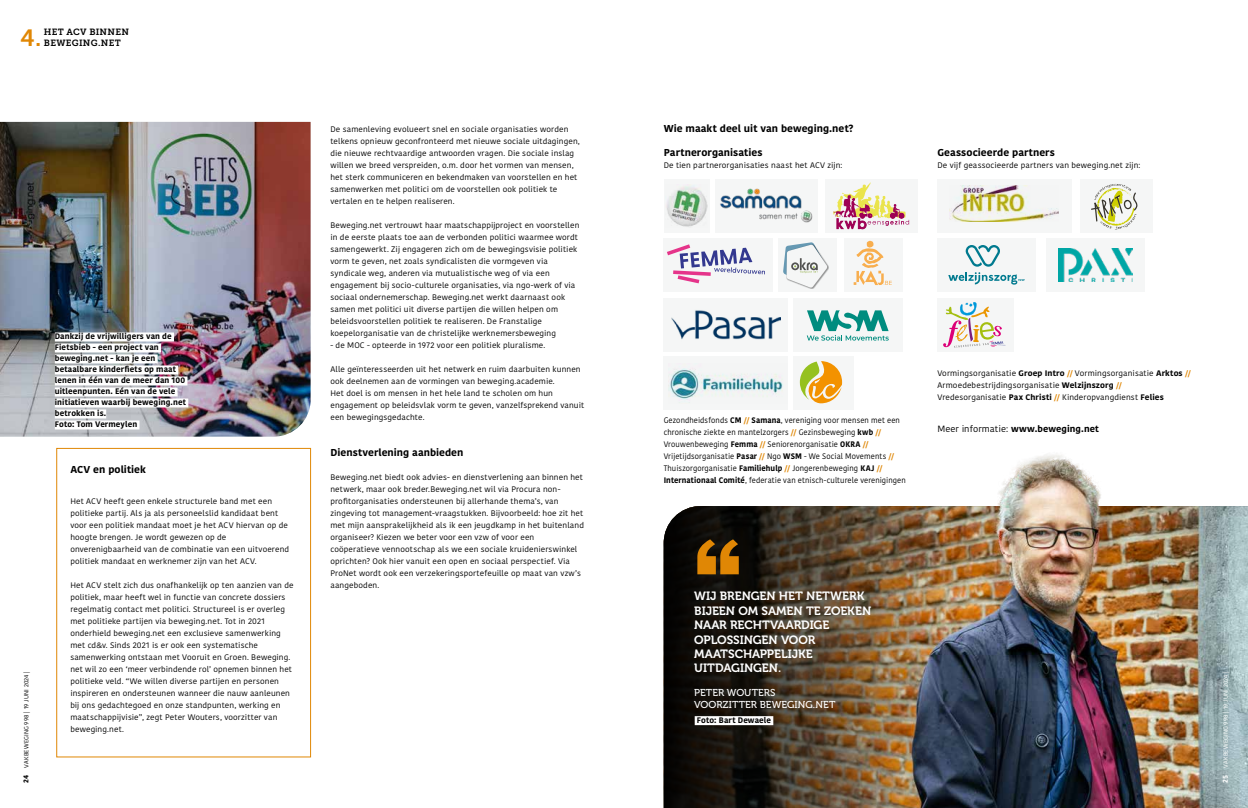
<style>
.page{position:relative;width:1248px;height:808px;background:#fff}
.page>*{position:absolute;margin:0;border:0;box-sizing:border-box;transform-origin:0 0}
.t1{font:147.8px "Balboa Plus Fill";color:#e08705}
.t2{font:23.4px "Museo Slab 700";color:#e08705}
.t3{font:12px/14.4px "Museo 700";letter-spacing:-.005em;color:#fff}
.t4{font:700 10px "Kohinoor Bangla";letter-spacing:.005em;color:#000}
.t5{font:10px/12px "Museo 500";letter-spacing:.005em;color:#fff}
.t6{font:700 9px "Kohinoor Bangla";letter-spacing:.01em;color:#000}
.t7{font:9px "Museo Slab 700";letter-spacing:.03em;color:#000}
.t8{font:8px/12px "Kohinoor Bangla";letter-spacing:.015em;color:#000}
.t9{font:8px/12px "Kohinoor Bangla";letter-spacing:.015em;color:#000;scale:.95 1}
.t10{font:700 8px/11px "Kohinoor Bangla";letter-spacing:.01em;color:#000}
.t11{font:6px "Kohinoor Bangla";letter-spacing:.02em;color:#000}
.t12{font:6px "Kohinoor Bangla";letter-spacing:.02em;color:#fff}
.s1{font-weight:700}
.s2{font-weight:700;color:#e08705}
.s3{font-weight:400}
.s4{font-weight:700;font-size:7px}
</style>
<div class="page">
<div style="left:663px;top:179px;width:46px;height:54px;background:#f5f6f6"></div>
<div style="left:715px;top:179px;width:103px;height:54px;background:#f5f6f6"></div>
<div style="left:663px;top:238px;width:110px;height:53px;background:#f5f6f6"></div>
<div style="left:663px;top:298px;width:124px;height:53px;background:#f5f6f6"></div>
<div style="left:663px;top:356px;width:124px;height:53px;background:#f5f6f6"></div>
<div style="left:793px;top:356px;width:60px;height:53px;background:#f5f6f6"></div>
<div style="left:793px;top:298px;width:109px;height:53px;background:#f5f6f6"></div>
<div style="left:778px;top:238px;width:59px;height:53px;background:#f5f6f6"></div>
<div style="left:844px;top:238px;width:58px;height:53px;background:#f5f6f6"></div>
<div style="left:937px;top:238px;width:98px;height:53px;background:#f5f6f6"></div>
<div style="left:937px;top:298px;width:76px;height:53px;background:#f5f6f6"></div>
<div style="left:1046px;top:238px;width:98px;height:53px;background:#f5f6f6"></div>
<div style="left:824px;top:179px;width:93px;height:54px;background:#f5f6f6"></div>
<div style="left:937px;top:179px;width:134px;height:54px;background:#f5f6f6"></div>
<div style="left:1080px;top:179px;width:73px;height:54px;background:#f5f6f6"></div>
<img style="left:0;top:122px;width:310px;height:315px">
<img style="left:957px;top:506px;width:290px;height:302px">
<img style="left:663px;top:506px;width:294px;height:302px">
<img style="left:666px;top:186px;width:41px;height:41px">
<img style="left:720px;top:188px;width:93px;height:35px">
<svg style="left:833px;top:182px;width:76px;height:47px"></svg>
<svg style="left:667px;top:244px;width:98px;height:39px"></svg>
<div style="left:786px;top:245px;width:42px;height:44px;background:#000;opacity:.4"></div>
<svg style="left:783px;top:242px;width:44px;height:46px"></svg>
<img style="left:671px;top:310px;width:109px;height:30px">
<img style="left:668px;top:368px;width:115px;height:35px">
<svg style="left:806px;top:310px;width:82px;height:31px"></svg>
<svg style="left:1238px;top:510px;width:6px;height:6px"></svg>
<svg style="left:853px;top:241px;width:38px;height:44px"></svg>
<svg style="left:799px;top:361px;width:43px;height:42px"></svg>
<img style="left:949px;top:186px;width:109px;height:36px">
<svg style="left:1091px;top:184px;width:46px;height:46px"></svg>
<svg style="left:948px;top:245px;width:76px;height:40px"></svg>
<img style="left:1058px;top:248px;width:74px;height:33px">
<div style="left:56px;top:448px;width:255px;height:309px;border:1px solid #e08705"></div>
<svg style="left:943px;top:302px;width:62px;height:46px"></svg>
<img style="left:975px;top:454px;width:159px;height:99px">
<div style="left:55px;top:332px;width:119px;height:9px;background:#fff"></div>
<div style="left:55px;top:343px;width:106px;height:9px;background:#fff"></div>
<div style="left:55px;top:354px;width:103px;height:9px;background:#fff"></div>
<div style="left:55px;top:365px;width:123px;height:9px;background:#fff"></div>
<div style="left:55px;top:376px;width:132px;height:9px;background:#fff"></div>
<div style="left:55px;top:387px;width:123px;height:9px;background:#fff"></div>
<div style="left:55px;top:398px;width:133px;height:9px;background:#fff"></div>
<div style="left:55px;top:409px;width:51px;height:9px;background:#fff"></div>
<div style="left:55px;top:420px;width:84px;height:9px;background:#fff"></div>
<div style="left:694px;top:716px;width:79px;height:9px;background:#fff"></div>
<p class="t7" style="left:44px;top:27px;width:87px">HET ACV BINNEN</p>
<h2 class="t2" style="left:21px;top:25px;width:22px">4.</h2>
<p class="t7" style="left:44px;top:38px;width:78px">BEWEGING.NET</p>
<p class="t4" style="left:663px;top:120px;width:191px">Wie maakt deel uit van beweging.net?</p>
<p class="t4" style="left:663px;top:144px;width:100px">Partnerorganisaties</p>
<p class="t8" style="left:663px;top:159px;width:180px">De tien partnerorganisaties naast het ACV zijn:</p>
<p class="t8" style="left:330px;top:123px;width:251px">De samenleving evolueert snel en sociale organisaties worden telkens opnieuw geconfronteerd met nieuwe sociale uitdagingen, die nieuwe rechtvaardige antwoorden vragen. Die sociale inslag willen we breed verspreiden, o.m. door het vormen van mensen, het sterk communiceren en bekendmaken van voorstellen en het samenwerken met politici om de voorstellen ook politiek te vertalen en te helpen realiseren.</p>
<p class="t8" style="left:330px;top:219px;width:250px">Beweging.net vertrouwt haar maatschappijproject en voorstellen in de eerste plaats toe aan de verbonden politici waarmee wordt samengewerkt. Zij engageren zich om de bewegingsvisie politiek vorm te geven, net zoals syndicalisten die vormgeven via syndicale weg, anderen via mutualistische weg of via een engagement bij socio-culturele organisaties, via ngo-werk of via sociaal ondernemerschap. Beweging.net werkt daarnaast ook samen met politici uit diverse partijen die willen helpen om beleidsvoorstellen politiek te realiseren. De Franstalige koepelorganisatie van de christelijke werknemersbeweging</p>
<p class="t8" style="left:330px;top:339px;width:216px">- de MOC - opteerde in 1972 voor een politiek pluralisme.</p>
<p class="t8" style="left:330px;top:363px;width:255px">Alle geïnteresseerden uit het netwerk en ruim daarbuiten kunnen ook deelnemen aan de vormingen van beweging.academie.<br>Het doel is om mensen in het hele land te scholen om hun engagement op beleidsvlak vorm te geven, vanzelfsprekend vanuit een bewegingsgedachte.</p>
<p class="t4" style="left:330px;top:444px;width:134px">Dienstverlening aanbieden</p>
<p class="t8" style="left:330px;top:471px;width:255px">Beweging.net biedt ook advies- en dienstverlening aan binnen het netwerk, maar ook breder.Beweging.net wil via Procura non&shy;profitorganisaties ondersteunen bij allerhande thema’s, van zingeving tot management-vraagstukken. Bijvoorbeeld: hoe zit het met mijn aansprakelijkheid als ik een jeugdkamp in het buitenland organiseer? Kiezen we beter voor een vzw of voor een coöperatieve vennootschap als we een sociale kruidenierswinkel oprichten? Ook hier vanuit een open en sociaal perspectief. Via ProNet wordt ook een verzekeringsportefeuille op maat van vzw’s aangeboden.</p>
<p class="t4" style="left:937px;top:144px;width:119px">Geassocieerde partners</p>
<p class="t8" style="left:937px;top:159px;width:204px">De vijf geassocieerde partners van beweging.net zijn:</p>
<p class="t10" style="left:55px;top:330px;width:133px">Dankzij de vrijwilligers van de<br>Fietsbieb - een project van beweging.net - kan je een betaalbare kinderfiets op maat lenen in één van de meer dan 100 uitleenpunten. Eén van de vele initiatieven waarbij beweging.net betrokken is.<br>Foto: Tom Vermeylen</p>
<p class="t8" style="left:937px;top:367px;width:255px">Vormingsorganisatie <span class="s1">Groep Intro</span> <span class="s2">//</span> Vormingsorganisatie <span class="s1">Arktos</span> <span class="s2">//<br></span>Armoedebestrijdingsorganisatie <span class="s1">Welzijnszorg</span> <span class="s2">//<br></span>Vredesorganisatie <span class="s1">Pax Christi</span> <span class="s2">//</span> Kinderopvangdienst <span class="s1">Felies</span></p>
<p class="t6" style="left:937px;top:421px;width:163px"><span class="s3">Meer informatie:</span> www.beweging.net</p>
<p class="t9" style="left:663px;top:414px;width:256px">Gezondheidsfonds <span class="s1">CM</span> <span class="s2">//</span> <span class="s1">Samana</span>, vereniging voor mensen met een chronische ziekte en mantelzorgers <span class="s2">//</span> Gezinsbeweging <span class="s1">kwb</span> <span class="s2">// </span>Vrouwenbeweging <span class="s1">Femma</span> <span class="s2">//</span> Seniorenorganisatie <span class="s1">OKRA</span> <span class="s2">// </span>Vrijetijdsorganisatie <span class="s1">Pasar</span> <span class="s2">//</span> Ngo <span class="s1">WSM</span> - We Social Movements <span class="s2">// </span>Thuiszorgorganisatie <span class="s1">Familiehulp</span> <span class="s2">//</span> Jongerenbeweging <span class="s1">KAJ</span> <span class="s2">// </span><span class="s1">Internationaal Comité</span>, federatie van etnisch-culturele verenigingen</p>
<p class="t4" style="left:70px;top:461px;width:77px">ACV en politiek</p>
<p class="t8" style="left:70px;top:495px;width:220px">Het ACV heeft geen enkele structurele band met een politieke partij. Als ja als personeelslid kandidaat bent voor een politiek mandaat moet je het ACV hiervan op de hoogte brengen. Je wordt gewezen op de onverenigbaarheid van de combinatie van een uitvoerend politiek mandaat en werknemer zijn van het ACV.</p>
<p class="t8" style="left:70px;top:579px;width:225px">Het ACV stelt zich dus onafhankelijk op ten aanzien van de politiek, maar heeft wel in functie van concrete dossiers regelmatig contact met politici. Structureel is er overleg met politieke partijen via beweging.net. Tot in 2021 onderhield beweging.net een exclusieve samenwerking met cd&amp;v. Sinds 2021 is er ook een systematische samenwerking ontstaan met Vooruit en Groen. Beweging. net wil zo een ‘meer verbindende rol’ opnemen binnen het politieke veld. “We willen diverse partijen en personen inspireren en ondersteunen wanneer die nauw aanleunen bij ons gedachtegoed en onze standpunten, werking en maatschappijvisie”, zegt Peter Wouters, voorzitter van beweging.net.</p>
<h1 class="t1" style="left:692px;top:520px;width:64px">“</h1>
<h3 class="t3" style="left:694px;top:589px;width:178px">WIJ BRENGEN HET NETWERK<br>BIJEEN OM SAMEN TE ZOEKEN<br>NAAR RECHTVAARDIGE<br>OPLOSSINGEN VOOR<br>MAATSCHAPPELIJKE<br>UITDAGINGEN.</h3>
<p class="t5" style="left:694px;top:687px;width:143px">PETER WOUTERS<br>VOORZITTER BEWEGING.NET</p>
<p class="t11" style="left:22px;top:783px;width:114px;rotate:-90deg"><span class="s4">24</span> VAKBEWEGING 998 | 19 JUNI 2024 |</p>
<p class="t12" style="left:1220px;top:783px;width:114px;rotate:-90deg"><span class="s4">25</span> VAKBEWEGING 998 | 19 JUNI 2024 |</p>
<p class="t10" style="left:697px;top:714px;width:76px">Foto: Bart Dewaele</p>
</div>
